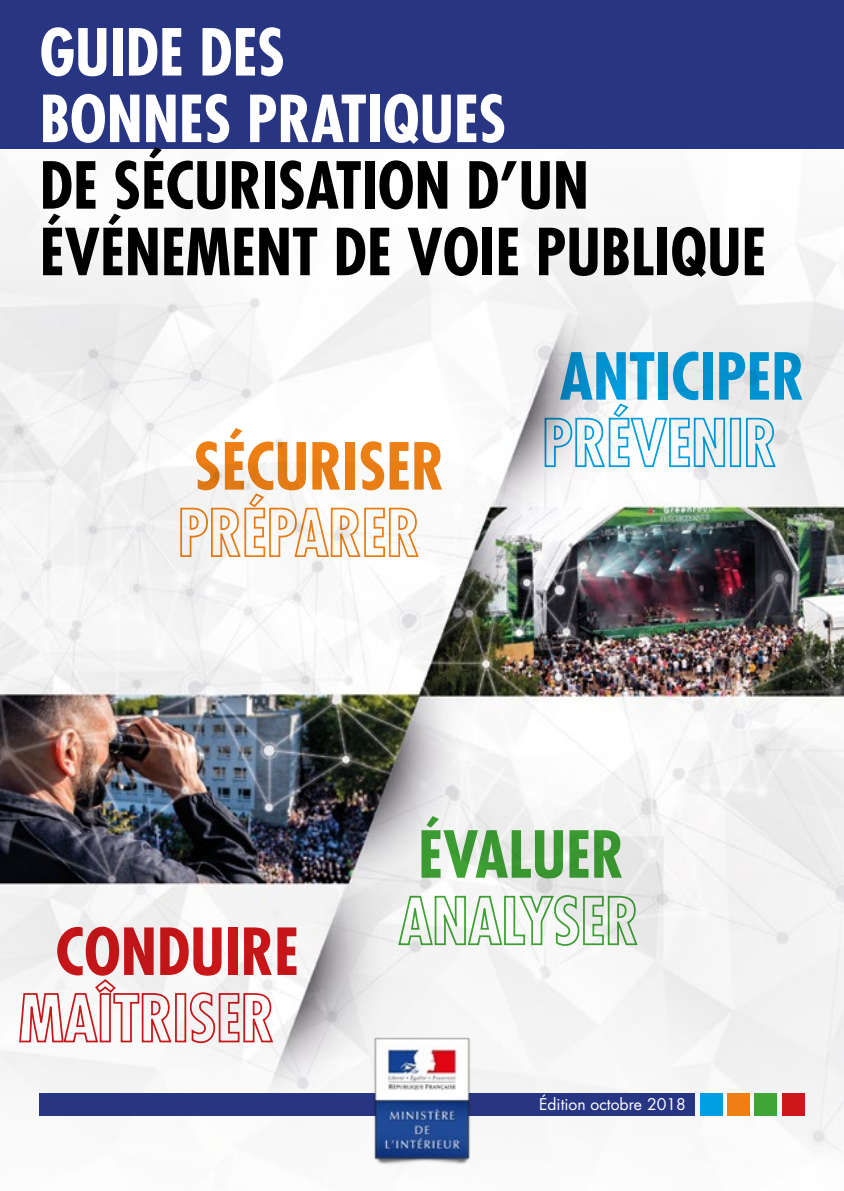
<style>
.page{position:relative;width:844px;height:1191px;background:#fff}
.page>*{position:absolute;margin:0;border:0;box-sizing:border-box;transform-origin:0 0}
.t1{font:700 condensed 63px/66.5px "Futura Std";color:#000}
.t2{font:700 condensed 63px/66.5px "Futura Std";color:#fff}
.t3{font:700 condensed 63px "Futura Std";color:#009fe3}
.t4{font:700 condensed 63px "Futura Std";color:#ed7f15}
.t5{font:700 condensed 63px "Futura Std";color:#cd171a}
.t6{font:700 condensed 63px "Futura Std";color:#3fa535}
.t7{font:15.75px "Futura Std";color:#fff}
</style>
<div class="page">
<img style="left:0;top:184px;width:843px;height:968px">
<div style="left:0;top:0;width:843px;height:149px;background:#283583"></div>
<div style="left:40px;top:1093px;width:654px;height:22px;background:#283583"></div>
<img style="left:341px;top:1017px;width:161px;height:148px">
<svg style="left:543px;top:402px;width:182px;height:66px"></svg>
<div style="left:729px;top:418px;width:11px;height:49px;border:2px solid #009fe3"></div>
<svg style="left:745px;top:417px;width:31px;height:51px"></svg>
<svg style="left:179px;top:492px;width:241px;height:66px"></svg>
<svg style="left:397px;top:894px;width:241px;height:52px"></svg>
<svg style="left:18px;top:977px;width:155px;height:66px"></svg>
<div style="left:175px;top:993px;width:11px;height:49px;border:2px solid #cd171a"></div>
<svg style="left:189px;top:991px;width:85px;height:53px"></svg>
<div style="left:781px;top:1093px;width:23px;height:22px;background:#cd171a"></div>
<div style="left:754px;top:1093px;width:22px;height:22px;background:#3fa535"></div>
<div style="left:727px;top:1093px;width:22px;height:22px;background:#ed7f15"></div>
<div style="left:699px;top:1093px;width:23px;height:22px;background:#009fe3"></div>
<p class="t2" style="left:40px;top:19px;width:468px">GUIDE DES<br>BONNES PRATIQUES</p>
<p class="t1" style="left:40px;top:152px;width:727px">DE SÉCURISATION D’UN<br>ÉVÉNEMENT DE VOIE PUBLIQUE</p>
<p class="t4" style="left:194px;top:427px;width:252px">SÉCURISER</p>
<p class="t3" style="left:559px;top:337px;width:246px">ANTICIPER</p>
<p class="t5" style="left:56px;top:912px;width:245px">CONDUIRE</p>
<p class="t6" style="left:418px;top:815px;width:207px">ÉVALUER</p>
<p class="t7" style="left:539px;top:1093px;width:148px">Édition octobre 2018</p>
</div>
